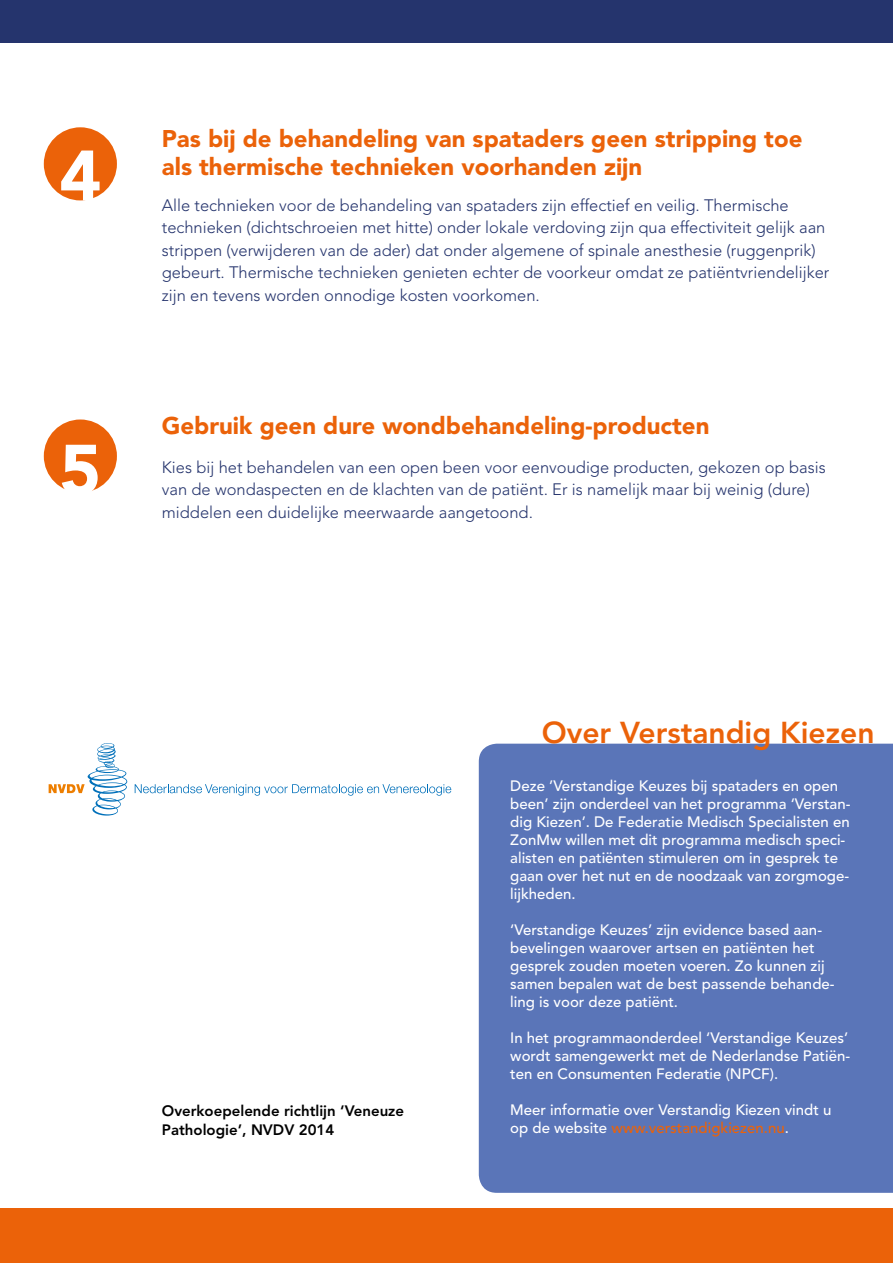
<style>
.page{position:relative;width:893px;height:1263px;background:#fff}
.page>*{position:absolute;margin:0;border:0;box-sizing:border-box;transform-origin:0 0}
.t1{font:900 70.5px "Avenir LT Std";color:#fff}
.t2{font:800 30px "Avenir LT Std";color:#eb6209}
.t3{font:900 24px/28.8px "Avenir LT Std";color:#eb6209}
.t4{font:300 16.5px/22.5px "Avenir LT Std";color:#25346d}
.t5{font:500 15px/18px "Avenir LT Std";color:#fff}
.t6{font:800 15px/19.5px "Avenir LT Std";color:#000}
.s1{color:#eb6209}
</style>
<div class="page">
<div style="left:44px;top:127px;width:73px;height:73px;background:#eb6209;border-radius:50%"></div>
<div style="left:44px;top:419px;width:73px;height:74px;background:#eb6209;border-radius:50%"></div>
<div style="left:479px;top:744px;width:414px;height:449px;background:#5a75b8"></div>
<div style="left:0;top:1209px;width:893px;height:54px;background:#eb6209"></div>
<div style="left:0;top:0;width:893px;height:43px;background:#25346d"></div>
<svg style="left:135px;top:784px;width:316px;height:12px"></svg>
<svg style="left:49px;top:743px;width:78px;height:72px"></svg>
<h1 class="t1" style="left:59px;top:133px;width:43px">4</h1>
<h1 class="t1" style="left:59px;top:427px;width:43px">5</h1>
<h3 class="t3" style="left:162px;top:124px;width:642px">Pas bij de behandeling van spataders geen stripping toe als thermische technieken voorhanden zijn</h3>
<p class="t4" style="left:162px;top:194px;width:669px">Alle technieken voor de behandeling van spataders zijn effectief en veilig. Thermische technieken (dichtschroeien met hitte) onder lokale verdoving zijn qua effectiviteit gelijk aan strippen (verwijderen van de ader) dat onder algemene of spinale anesthesie (ruggenprik) gebeurt. Thermische technieken genieten echter de voorkeur omdat ze patiëntvriendelijker zijn en tevens worden onnodige kosten voorkomen.</p>
<h3 class="t3" style="left:162px;top:411px;width:549px">Gebruik geen dure wondbehandeling-producten</h3>
<p class="t4" style="left:162px;top:456px;width:665px">Kies bij het behandelen van een open been voor eenvoudige producten, gekozen op basis van de wondaspecten en de klachten van de patiënt. Er is namelijk maar bij weinig (dure) middelen een duidelijke meerwaarde aangetoond.</p>
<p class="t6" style="left:162px;top:1101px;width:244px">Overkoepelende richtlijn ‘Veneuze<br>Pathologie’, NVDV 2014</p>
<h2 class="t2" style="left:542px;top:715px;width:334px">Over Verstandig Kiezen</h2>
<p class="t5" style="left:510px;top:777px;width:342px">Deze ’Verstandige Keuzes bij spataders en open been’ zijn onderdeel van het programma ‘Verstan&shy;dig Kiezen’. De Federatie Medisch Specialisten en ZonMw willen met dit programma medisch speci&shy;alisten en patiënten stimuleren om in gesprek te gaan over het nut en de noodzaak van zorgmoge&shy;lijkheden.</p>
<p class="t5" style="left:510px;top:921px;width:326px">‘Verstandige Keuzes’ zijn evidence based aan&shy;bevelingen waarover artsen en patiënten het gesprek zouden moeten voeren. Zo kunnen zij samen bepalen wat de best passende behande&shy;ling is voor deze patiënt.</p>
<p class="t5" style="left:510px;top:1029px;width:341px">In het programmaonderdeel ‘Verstandige Keuzes’ wordt samengewerkt met de Nederlandse Patiën&shy;ten en Consumenten Federatie (NPCF).</p>
<p class="t5" style="left:510px;top:1101px;width:323px">Meer informatie over Verstandig Kiezen vindt u op de website <span class="s1">www.verstandigkiezen.nu</span>.</p>
</div>
